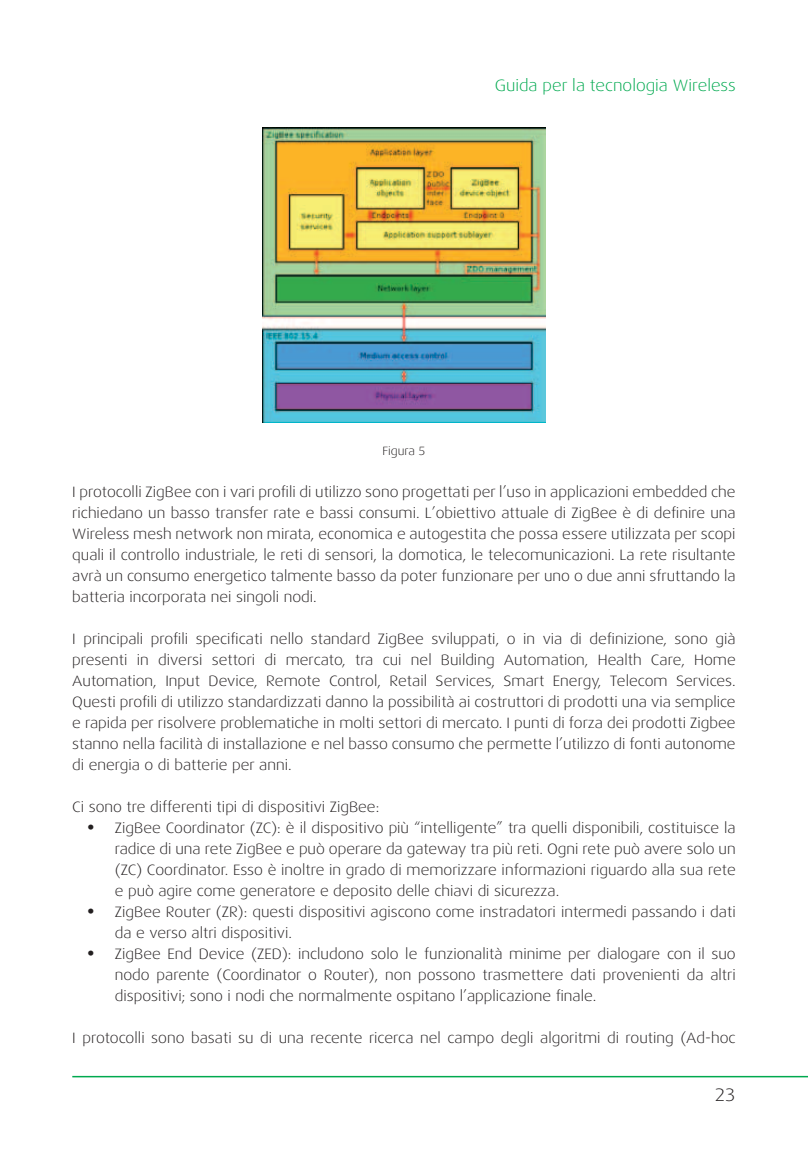
<style>
.page{position:relative;width:808px;height:1149px;background:#fff}
.page>*{position:absolute;margin:0;border:0;box-sizing:border-box;transform-origin:0 0}
.t1{font:300 18px "Dax Wide";color:#231f20}
.t2{font:300 16.5px "Dax Wide";color:#00a94f}
.t3{font:300 15px/21px "Dax Wide";color:#231f20;text-align:justify}
.t4{font:300 12px "Dax Wide";color:#231f20}
.s1{font-family:"Times";font-weight:400;font-size:18px}
</style>
<div class="page">
<hr style="left:72px;top:1075px;width:736px;height:1px;background:#00a94f">
<img style="left:263px;top:128px;width:282px;height:294px">
<p class="t2" style="left:495px;top:76px;width:242px">Guida per la tecnologia Wireless</p>
<p class="t4" style="left:382px;top:443px;width:45px">Figura 5</p>
<p class="t3" style="left:72px;top:481px;width:665px">I protocolli ZigBee con i vari profili di utilizzo sono progettati per l’uso in applicazioni embedded che richiedano un basso transfer rate e bassi consumi. L’obiettivo attuale di ZigBee è di definire una Wireless mesh network non mirata, economica e autogestita che possa essere utilizzata per scopi quali il controllo industriale, le reti di sensori, la domotica, le telecomunicazioni. La rete risultante avrà un consumo energetico talmente basso da poter funzionare per uno o due anni sfruttando la batteria incorporata nei singoli nodi.</p>
<p class="t3" style="left:72px;top:628px;width:665px">I principali profili specificati nello standard ZigBee sviluppati, o in via di definizione, sono già presenti in diversi settori di mercato, tra cui nel Building Automation, Health Care, Home Automation, Input Device, Remote Control, Retail Services, Smart Energy, Telecom Services.<br>Questi profili di utilizzo standardizzati danno la possibilità ai costruttori di prodotti una via semplice e rapida per risolvere problematiche in molti settori di mercato. I punti di forza dei prodotti Zigbee stanno nella facilità di installazione e nel basso consumo che permette l’utilizzo di fonti autonome di energia o di batterie per anni.</p>
<p class="t3" style="left:72px;top:796px;width:308px">Ci sono tre differenti tipi di dispositivi ZigBee:</p>
<p class="t3" style="left:115px;top:817px;width:622px;text-indent:-27px"><span class="s1">•</span> ZigBee Coordinator (ZC): è il dispositivo più “intelligente” tra quelli disponibili, costituisce la radice di una rete ZigBee e può operare da gateway tra più reti. Ogni rete può avere solo un (ZC) Coordinator. Esso è inoltre in grado di memorizzare informazioni riguardo alla sua rete e può agire come generatore e deposito delle chiavi di sicurezza.</p>
<p class="t3" style="left:115px;top:901px;width:622px;text-indent:-27px"><span class="s1">•</span> ZigBee Router (ZR): questi dispositivi agiscono come instradatori intermedi passando i dati da e verso altri dispositivi.</p>
<p class="t3" style="left:115px;top:943px;width:622px;text-indent:-27px"><span class="s1">•</span> ZigBee End Device (ZED): includono solo le funzionalità minime per dialogare con il suo nodo parente (Coordinator o Router), non possono trasmettere dati provenienti da altri dispositivi; sono i nodi che normalmente ospitano l’applicazione finale.</p>
<p class="t3" style="left:72px;top:1027px;width:665px">I protocolli sono basati su di una recente ricerca nel campo degli algoritmi di routing (Ad-hoc</p>
<p class="t1" style="left:715px;top:1084px;width:23px">23</p>
</div>
